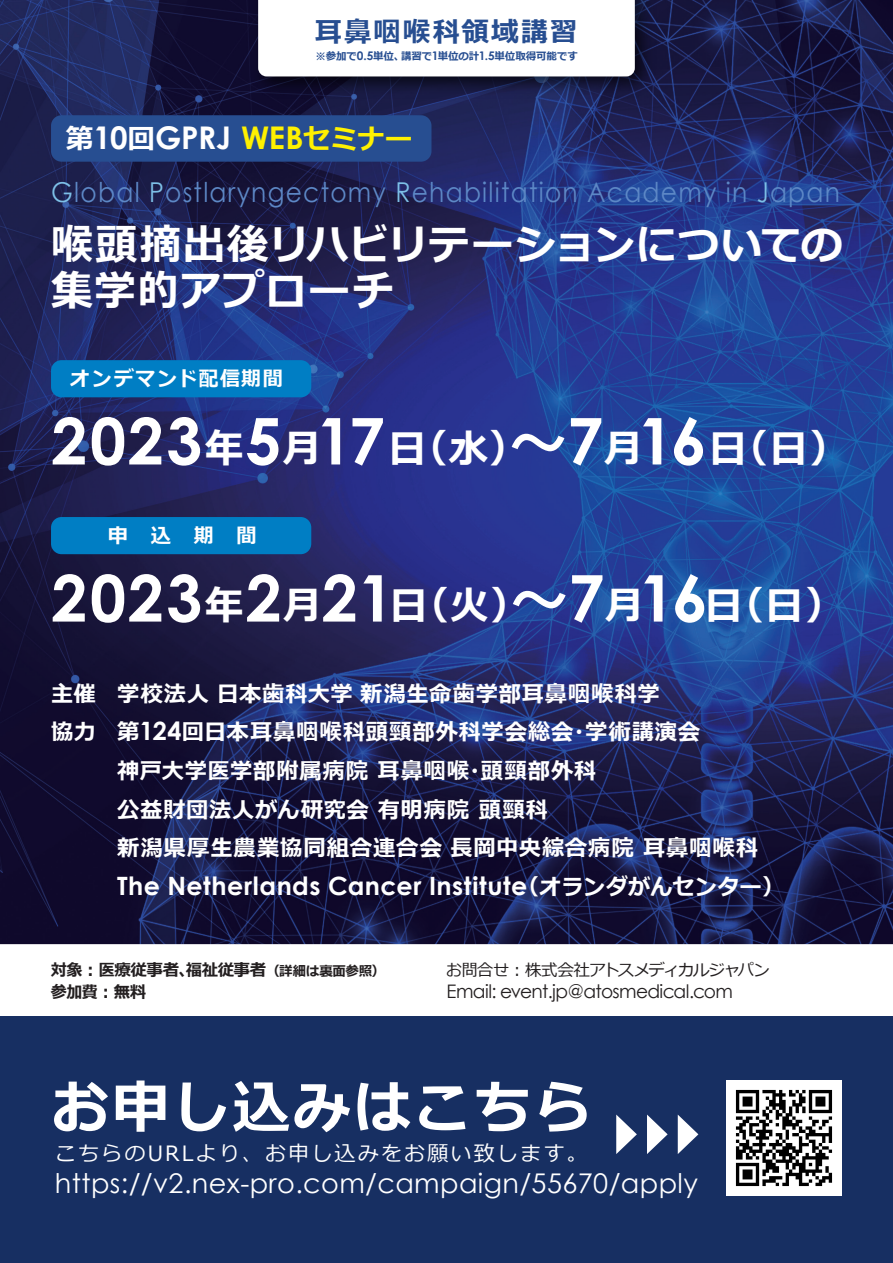
<style>
.page{position:relative;width:893px;height:1263px;background:#fff}
.page>*{position:absolute;margin:0;border:0;box-sizing:border-box;transform-origin:0 0}
.t1{font:700 57.45px "Meiryo";letter-spacing:.05em;color:#fff}
.t2{font:700 42px/45.9px "Meiryo";letter-spacing:.01em;color:#fff}
.t3{font:700 39.3px "Meiryo";color:#fff}
.t4{font:700 31.2px "Century Gothic";letter-spacing:-.015em;color:#fff}
.t5{font:700 27.6px "Meiryo";color:#fff101}
.t6{font:27.45px "Century Gothic";letter-spacing:.05em;color:#5d88c6;scale:.91 1}
.t7{font:700 27.45px "Meiryo";letter-spacing:.07em;color:#274e91}
.t8{font:27.15px "Century Gothic";letter-spacing:.015em;color:#fff}
.t9{font:700 25.2px "Century Gothic";letter-spacing:.02em;color:#fff}
.t10{font:700 22.35px/38.5px "Meiryo";letter-spacing:.035em;color:#fff}
.t11{font:21.15px "Meiryo";letter-spacing:.1em;color:#fff}
.t12{font:700 20.25px "Meiryo";letter-spacing:.06em;color:#fff}
.t13{font:18.6px "Century Gothic";letter-spacing:-.035em;color:#231f20}
.t14{font:700 16.5px/22.2px "Meiryo";letter-spacing:-.03em;color:#231f20}
.t15{font:16.5px "Meiryo";letter-spacing:-.05em;color:#231f20}
.t16{font:700 10.5px "Meiryo";letter-spacing:-.01em;color:#274e91}
.s1{font-family:"Century Gothic";font-size:11.85px}
.s2{font-family:"Meiryo";font-size:27.6px}
.s3{font-family:"Century Gothic";font-size:31.2px}
.s4{color:#7dc0e7}
.s5{font-family:"Century Gothic";font-size:64.5px}
.s6{font-size:57.15px}
.s7{font-family:"Century Gothic";font-size:25.2px}
.s8{font-family:"Meiryo";font-size:22.35px}
.s9{font-size:13.5px}
</style>
<div class="page">
<img style="left:0;top:0;width:893px;height:944px">
<div style="left:0;top:1016px;width:893px;height:247px;background:#172f62"></div>
<img style="left:245px;top:0;width:416px;height:103px">
<svg style="left:258px;top:0;width:377px;height:76px"></svg>
<div style="left:51px;top:115px;width:380px;height:47px;background:#274e91;border-radius:10px"></div>
<div style="left:51px;top:360px;width:260px;height:37px;background:#007ec4;border-radius:10px"></div>
<div style="left:51px;top:517px;width:260px;height:37px;background:#007ec4;border-radius:10px"></div>
<svg style="left:616px;top:1114px;width:21px;height:40px"></svg>
<svg style="left:647px;top:1114px;width:21px;height:40px"></svg>
<svg style="left:678px;top:1115px;width:20px;height:39px"></svg>
<img style="left:727px;top:1080px;width:115px;height:116px">
<p class="t7" style="left:315px;top:12px;width:264px">耳鼻咽喉科領域講習</p>
<p class="t16" style="left:316px;top:49px;width:264px">※参加で<span class="s1">0.5</span>単位、講習で<span class="s1">1</span>単位の計<span class="s1">1.5</span>単位取得可能です</p>
<h3 class="t4" style="left:66px;top:114px;width:167px"><span class="s2">第</span>10<span class="s2">回</span>GPRJ</h3>
<p class="t5" style="left:241px;top:120px;width:173px"><span class="s3">WEB</span>セミナー</p>
<p class="t6" style="left:51px;top:173px;width:868px"><span class="s4">G</span>lobal <span class="s4">P</span>ostlaryngectomy <span class="s4">R</span>ehabilitation Academy in <span class="s4">J</span>apan</p>
<h2 class="t2" style="left:51px;top:224px;width:793px">喉頭摘出後リハビリテーションについての集学的アプローチ</h2>
<p class="t12" style="left:70px;top:364px;width:214px">オンデマンド配信期間</p>
<h3 class="t3" style="left:51px;top:421px;width:799px"><span class="s5">2023</span>年<span class="s5">5</span>月<span class="s5">17</span>日（水）<span class="s6">～</span><span class="s5">7</span>月<span class="s5">16</span>日（日）</h3>
<p class="t12" style="left:108px;top:521px;width:151px">申　込　期　間</p>
<h3 class="t3" style="left:51px;top:578px;width:795px"><span class="s5">2023</span>年<span class="s5">2</span>月<span class="s5">21</span>日（火）<span class="s6">～</span><span class="s5">7</span>月<span class="s5">16</span>日（日）</h3>
<p class="t10" style="left:51px;top:675px;width:47px">主催協力</p>
<p class="t10" style="left:117px;top:675px;width:642px">学校法人 日本歯科大学 新潟生命歯学部耳鼻咽喉科学<br>第<span class="s7">124</span>回日本耳鼻咽喉科頭頸部外科学会総会・学術講演会<br>神戸大学医学部附属病院 耳鼻咽喉・頭頸部外科<br>公益財団法人がん研究会 有明病院 頭頸科<br>新潟県厚生農業協同組合連合会 長岡中央綜合病院 耳鼻咽喉科</p>
<p class="t9" style="left:117px;top:867px;width:669px">The Netherlands Cancer Institute<span class="s8">（オランダがんセンター）</span></p>
<p class="t14" style="left:51px;top:960px;width:336px">対象︓医療従事者、福祉従事者<span class="s9">（詳細は裏面参照）</span>参加費︓無料</p>
<p class="t15" style="left:446px;top:958px;width:325px">お問合せ︓株式会社アトスメディカルジャパン</p>
<p class="t13" style="left:446px;top:978px;width:288px">Email: event.jp@atosmedical.com</p>
<h1 class="t1" style="left:52px;top:1067px;width:541px">お申し込みはこちら</h1>
<p class="t11" style="left:55px;top:1138px;width:534px">こちらのURLより、お申し込みをお願い致します。</p>
<p class="t8" style="left:55px;top:1164px;width:645px">https://v2.nex-pro.com/campaign/55670/apply</p>
</div>
